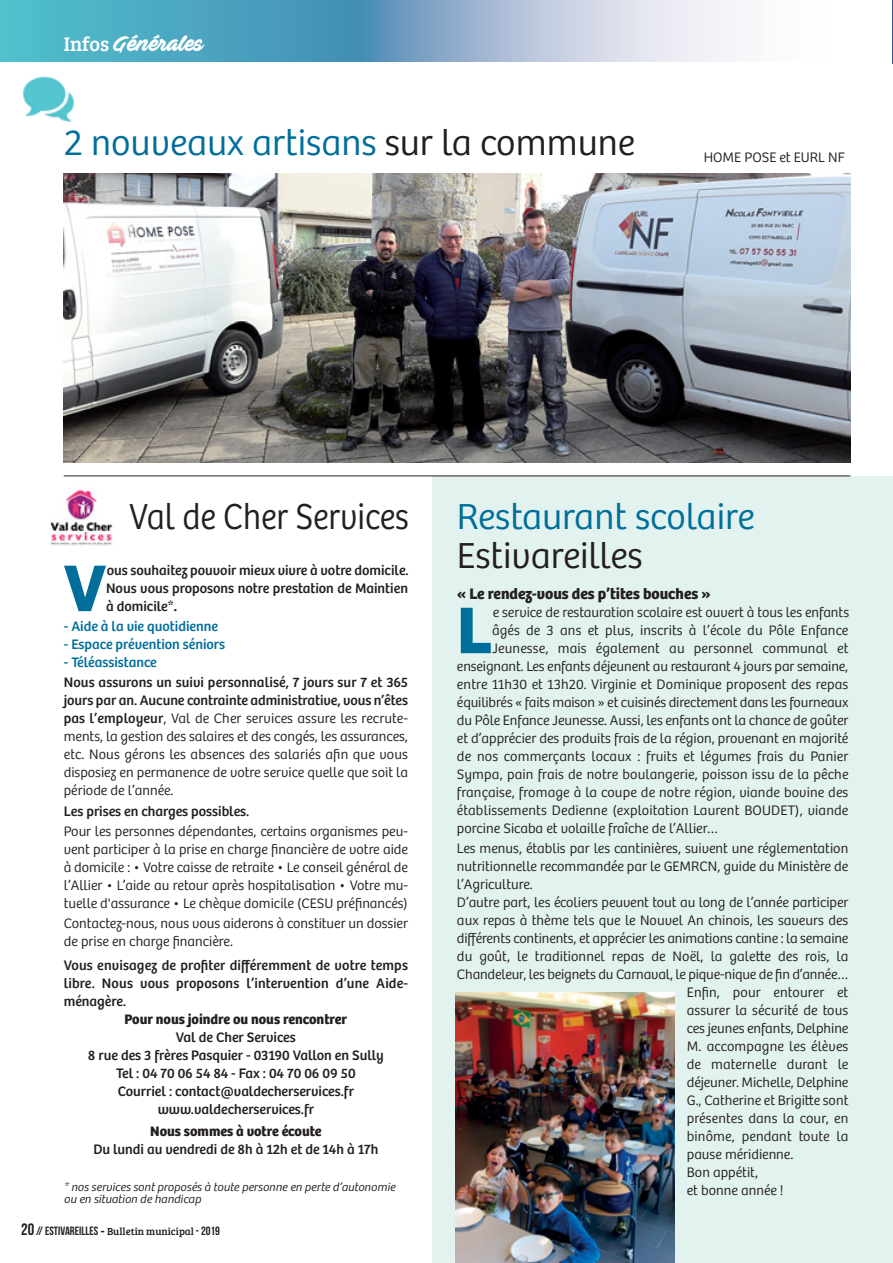
<style>
.page{position:relative;width:893px;height:1263px;background:#fff}
.page>*{position:absolute;margin:0;border:0;box-sizing:border-box;transform-origin:0 0}
.t1{font:700 68.4px "Bree";color:#006e9b}
.t2{font:300 37.5px "Bree";color:#006e9b}
.t3{font:300 37.5px "Bree";color:#231f20;scale:.9 1}
.t4{font:300 37.5px "Bree";color:#231f20}
.t5{font:21px "Ave Fedan PERSONALUSEONLY";color:#fff}
.t6{font:700 15.75px "Bree";color:#231f20}
.t7{font:300 14.25px/18px "Bree";color:#231f20;text-align:justify}
.t8{font:14.25px/18px "Bree";color:#231f20;text-align:justify}
.t9{font:14.25px "Bree";color:#006e9b}
.t10{font:700 14.25px "Bree";color:#231f20}
.t11{font:italic 300 12px/12px "Bree";color:#231f20}
.t12{font:12px "Bebas Neue";color:#231f20}
.s1{font-family:"Bree Serif";font-size:20.25px}
.s2{color:#231f20}
.s3{font-weight:700}
.s4{font-weight:400}
.s5{font-size:16.5px}
.s6{font-family:"Bree";font-weight:700}
.s7{font-family:"Bree Serif";font-size:10.5px}
</style>
<div class="page">
<img style="left:40px;top:487px;width:79px;height:62px;border-radius:4px">
<svg style="left:0;top:0;width:365px;height:62px;background:#4aa7c1"></svg>
<img style="left:365px;top:0;width:367px;height:62px">
<img style="left:23px;top:77px;width:52px;height:45px">
<img style="left:892px;top:0;width:1px;height:64px">
<img style="left:64px;top:173px;width:786px;height:289px">
<div style="left:433px;top:476px;width:460px;height:787px;background:#e2f2ef"></div>
<img style="left:455px;top:992px;width:220px;height:271px">
<hr style="left:64px;top:475px;width:786px;height:1px;background:#231f20">
<h3 class="t5" style="left:64px;top:35px;width:141px"><span class="s1">Infos</span> Générales</h3>
<h2 class="t2" style="left:64px;top:129px;width:573px">2 nouveaux artisans <span class="s2">sur la commune</span></h2>
<p class="t7" style="left:704px;top:150px;width:143px">HOME POSE et EURL NF</p>
<h2 class="t3" style="left:129px;top:503px;width:312px">Val de Cher Services</h2>
<h1 class="t1" style="left:64px;top:564px;width:44px">V</h1>
<p class="t8" style="left:106px;top:563px;width:304px">ous souhaitez pouvoir mieux vivre à votre domicile.<br>Nous vous proposons notre prestation de Maintien à domicile*<span class="s3">.</span></p>
<p class="t9" style="left:64px;top:621px;width:156px">- Aide à la vie quotidienne</p>
<p class="t9" style="left:64px;top:639px;width:163px">- Espace prévention séniors</p>
<p class="t9" style="left:64px;top:657px;width:95px">- Téléassistance</p>
<p class="t7" style="left:64px;top:675px;width:346px"><span class="s4">Nous assurons un suivi personnalisé, 7 jours sur 7 et 365 jours par an. Aucune contrainte administrative, vous n’êtes pas l’employeur</span>, Val de Cher services assure les recrute&shy;ments, la gestion des salaires et des congés, les assurances, etc. Nous gérons les absences des salariés afin que vous disposiez en permanence de votre service quelle que soit la période de l’année.</p>
<p class="t8" style="left:64px;top:803px;width:187px">Les prises en charges possibles.</p>
<p class="t7" style="left:64px;top:823px;width:346px">Pour les personnes dépendantes, certains organismes peu&shy;vent participer à la prise en charge financière de votre aide à domicile : • Votre caisse de retraite • Le conseil général de l’Allier • L’aide au retour après hospitalisation • Votre mu&shy;tuelle d'assurance • Le chèque domicile (CESU préfinancés)</p>
<p class="t7" style="left:64px;top:916px;width:346px">Contactez-nous, nous vous aiderons à constituer un dossier de prise en charge financière.</p>
<p class="t8" style="left:64px;top:958px;width:346px">Vous envisagez de profiter différemment de votre temps libre. Nous vous proposons l’intervention d’une Aide&shy;ménagère.</p>
<p class="t10" style="left:125px;top:1014px;width:224px">Pour nous joindre ou nous rencontrer</p>
<p class="t8" style="left:88px;top:1030px;width:297px;text-align:center">Val de Cher Services<br>8 rue des 3 frères Pasquier - 03190 Vallon en Sully Tel : 04 70 06 54 84 - Fax : 04 70 06 09 50<br>Courriel : contact@valdecherservices.fr www.valdecherservices.fr</p>
<p class="t10" style="left:150px;top:1126px;width:173px">Nous sommes à votre écoute</p>
<p class="t8" style="left:93px;top:1142px;width:287px">Du lundi au vendredi de 8h à 12h et de 14h à 17h</p>
<p class="t11" style="left:64px;top:1182px;width:333px">* nos services sont proposés à toute personne en perte d’autonomie ou en situation de handicap</p>
<p class="t12" style="left:21px;top:1224px;width:200px"><span class="s5">20</span>// ESTIVAREILLES <span class="s6">-</span> <span class="s7">Bulletin municipal</span> - 2019</p>
<h2 class="t2" style="left:457px;top:503px;width:299px">Restaurant scolaire</h2>
<h2 class="t4" style="left:457px;top:542px;width:187px">Estivareilles</h2>
<p class="t6" style="left:457px;top:588px;width:255px">« Le rendez-vous des p’tites bouches »</p>
<h1 class="t1" style="left:457px;top:606px;width:37px">L</h1>
<p class="t7" style="left:493px;top:605px;width:358px">e service de restauration scolaire est ouvert à tous les enfants</p>
<p class="t7" style="left:492px;top:623px;width:358px">âgés de 3 ans et plus, inscrits à l’école du Pôle Enfance</p>
<p class="t7" style="left:492px;top:641px;width:358px">Jeunesse, mais également au personnel communal et</p>
<p class="t7" style="left:457px;top:659px;width:393px">enseignant. Les enfants déjeunent au restaurant 4 jours par semaine,</p>
<p class="t7" style="left:457px;top:677px;width:393px">entre 11h30 et 13h20. Virginie et Dominique proposent des repas</p>
<p class="t7" style="left:457px;top:695px;width:393px">équilibrés « faits maison » et cuisinés directement dans les fourneaux</p>
<p class="t7" style="left:457px;top:713px;width:393px">du Pôle Enfance Jeunesse. Aussi, les enfants ont la chance de goûter</p>
<p class="t7" style="left:457px;top:731px;width:393px">et d’apprécier des produits frais de la région, provenant en majorité</p>
<p class="t7" style="left:457px;top:749px;width:393px">de nos commerçants locaux : fruits et légumes frais du Panier</p>
<p class="t7" style="left:457px;top:767px;width:393px">Sympa, pain frais de notre boulangerie, poisson issu de la pêche</p>
<p class="t7" style="left:457px;top:785px;width:393px">française, fromage à la coupe de notre région, viande bovine des</p>
<p class="t7" style="left:457px;top:803px;width:393px">établissements Dedienne (exploitation Laurent BOUDET), viande</p>
<p class="t7" style="left:457px;top:821px;width:263px">porcine Sicaba et volaille fraîche de l’Allier…</p>
<p class="t7" style="left:457px;top:841px;width:393px">Les menus, établis par les cantinières, suivent une réglementation</p>
<p class="t7" style="left:457px;top:859px;width:393px">nutritionnelle recommandée par le GEMRCN, guide du Ministère de</p>
<p class="t7" style="left:457px;top:877px;width:77px">l’Agriculture.</p>
<p class="t7" style="left:457px;top:895px;width:393px">D’autre part, les écoliers peuvent tout au long de l’année participer</p>
<p class="t7" style="left:457px;top:913px;width:393px">aux repas à thème tels que le Nouvel An chinois, les saveurs des</p>
<p class="t7" style="left:457px;top:931px;width:393px">différents continents, et apprécier les animations cantine : la semaine</p>
<p class="t7" style="left:457px;top:949px;width:393px">du goût, le traditionnel repas de Noël, la galette des rois, la</p>
<p class="t7" style="left:457px;top:967px;width:393px">Chandeleur, les beignets du Carnaval, le pique-nique de fin d’année…</p>
<p class="t7" style="left:687px;top:985px;width:163px">Enfin, pour entourer et</p>
<p class="t7" style="left:687px;top:1003px;width:163px">assurer la sécurité de tous</p>
<p class="t7" style="left:687px;top:1021px;width:163px">ces jeunes enfants, Delphine</p>
<p class="t7" style="left:687px;top:1039px;width:163px">M. accompagne les élèves</p>
<p class="t7" style="left:687px;top:1057px;width:163px">de maternelle durant le</p>
<p class="t7" style="left:687px;top:1075px;width:163px">déjeuner. Michelle, Delphine</p>
<p class="t7" style="left:687px;top:1093px;width:163px">G., Catherine et Brigitte sont</p>
<p class="t7" style="left:687px;top:1111px;width:163px">présentes dans la cour, en</p>
<p class="t7" style="left:687px;top:1129px;width:163px">binôme, pendant toute la</p>
<p class="t7" style="left:687px;top:1147px;width:108px">pause méridienne.</p>
<p class="t7" style="left:687px;top:1165px;width:73px">Bon appétit,</p>
<p class="t7" style="left:687px;top:1183px;width:98px">et bonne année !</p>
</div>
